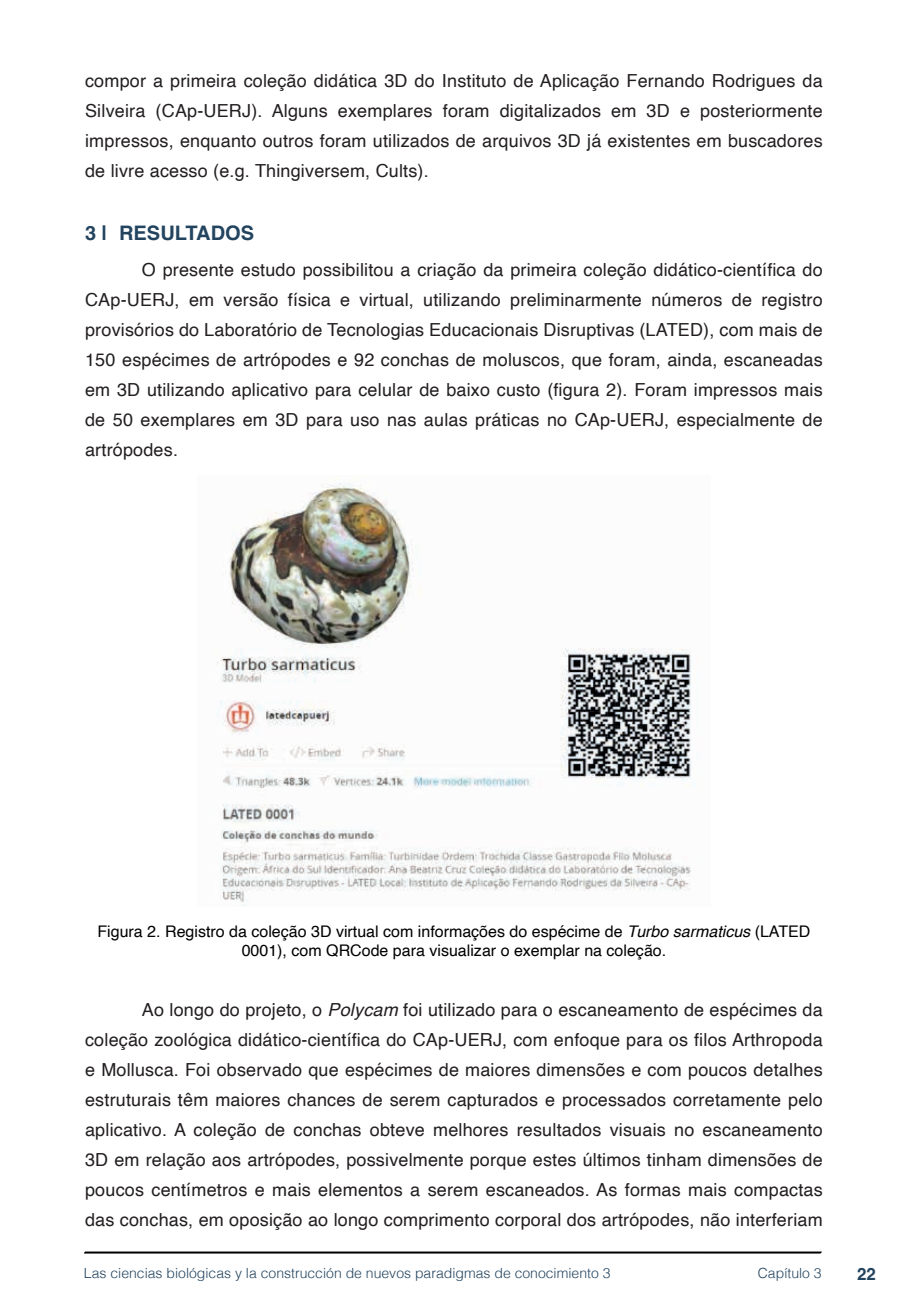
<style>
.page{position:relative;width:908px;height:1304px;background:#fff}
.page>*{position:absolute;margin:0;border:0;box-sizing:border-box;transform-origin:0 0}
.t1{font:700 20px "Helvetica";color:#23445f}
.t2{font:18px/30px "Helvetica";letter-spacing:.01em;color:#231f20;text-align:justify}
.t3{font:700 16.8px "Helvetica";color:#23445f}
.t4{font:16px/19.2px "Helvetica";color:#000;text-align:center}
.t5{font:300 14px "Helvetica";color:#23445f}
.s1{font-style:italic}
</style>
<div class="page">
<svg style="left:84px;top:1251px;width:737px;height:3px;background:#515151"></svg>
<img style="left:217px;top:476px;width:475px;height:430px">
<p class="t2" style="left:85px;top:66px;width:738px">compor a primeira coleção didática 3D do Instituto de Aplicação Fernando Rodrigues da Silveira (CAp-UERJ). Alguns exemplares foram digitalizados em 3D e posteriormente impressos, enquanto outros foram utilizados de arquivos 3D já existentes em buscadores de livre acesso (e.g. Thingiversem, Cults).</p>
<p class="t1" style="left:85px;top:221px;width:170px">3 | RESULTADOS</p>
<p class="t2" style="left:85px;top:255px;width:738px;text-indent:57px">O presente estudo possibilitou a criação da primeira coleção didático-científica do CAp-UERJ, em versão física e virtual, utilizando preliminarmente números de registro provisórios do Laboratório de Tecnologias Educacionais Disruptivas (LATED), com mais de 150 espécimes de artrópodes e 92 conchas de moluscos, que foram, ainda, escaneadas em 3D utilizando aplicativo para celular de baixo custo (figura 2). Foram impressos mais de 50 exemplares em 3D para uso nas aulas práticas no CAp-UERJ, especialmente de artrópodes.</p>
<p class="t4" style="left:97px;top:922px;width:714px">Figura 2. Registro da coleção 3D virtual com informações do espécime de <span class="s1">Turbo sarmaticus</span> (LATED<br>0001), com QRCode para visualizar o exemplar na coleção.</p>
<p class="t2" style="left:85px;top:995px;width:738px;text-indent:57px">Ao longo do projeto, o <span class="s1">Polycam</span> foi utilizado para o escaneamento de espécimes da coleção zoológica didático-científica do CAp-UERJ, com enfoque para os filos Arthropoda e Mollusca. Foi observado que espécimes de maiores dimensões e com poucos detalhes estruturais têm maiores chances de serem capturados e processados corretamente pelo aplicativo. A coleção de conchas obteve melhores resultados visuais no escaneamento 3D em relação aos artrópodes, possivelmente porque estes últimos tinham dimensões de poucos centímetros e mais elementos a serem escaneados. As formas mais compactas das conchas, em oposição ao longo comprimento corporal dos artrópodes, não interferiam</p>
<p class="t5" style="left:84px;top:1261px;width:527px">Las ciencias biológicas y la construcción de nuevos paradigmas de conocimiento 3</p>
<p class="t5" style="left:757px;top:1261px;width:65px">Capítulo 3</p>
<p class="t3" style="left:856px;top:1264px;width:20px">22</p>
</div>
